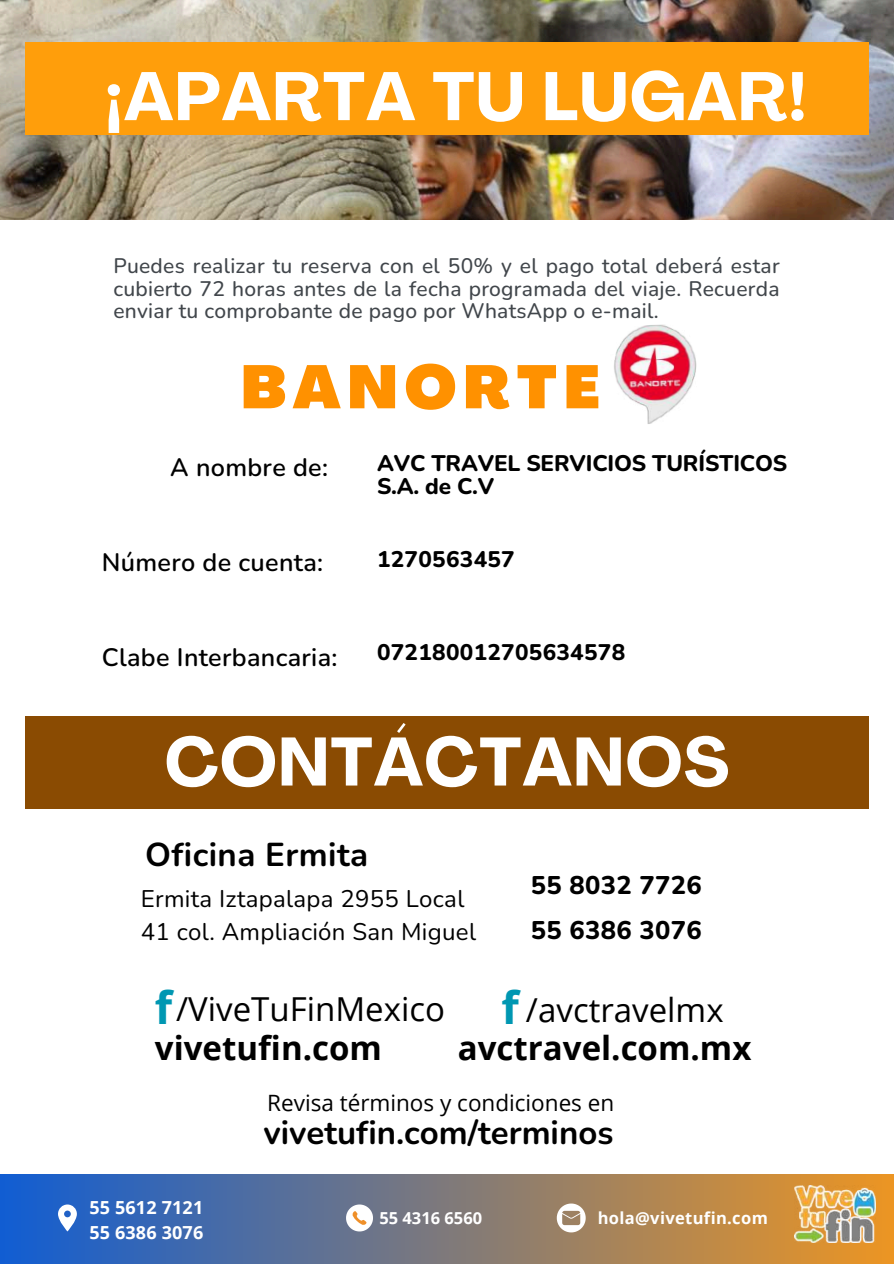
<style>
.page{position:relative;width:894px;height:1264px;background:#fff}
.page>*{position:absolute;margin:0;border:0;box-sizing:border-box;transform-origin:0 0}
.t1{font:700 67.5px "Agrandir";letter-spacing:.015em;color:#fff}
.t2{font:900 60px "Agrandir";letter-spacing:.105em;color:#ff9100}
.t3{font:700 45px "Open Sans";color:#0097b2}
.t4{font:700 33px "Nunito";color:#000}
.t5{font:33px "Open Sans";color:#000}
.t6{font:700 33px "Open Sans";color:#000}
.t7{font:800 25.5px "Nunito";letter-spacing:.015em;color:#000}
.t8{font:600 25.2px "Nunito";letter-spacing:.015em;color:#000}
.t9{font:24px/32.7px "Nunito";letter-spacing:.015em;color:#000}
.t10{font:800 22.5px/22.5px "Nunito";letter-spacing:-.005em;color:#000}
.t11{font:800 22.5px "Nunito";letter-spacing:.015em;color:#000}
.t12{font:22.5px "Open Sans";color:#000}
.t13{font:500 21px/22.5px "Nunito";letter-spacing:.015em;color:#41464b;text-align:justify}
.t14{font:700 18px/24.8px "Open Sans";letter-spacing:.01em;color:#fff}
.t15{font:700 16.5px "Open Sans";letter-spacing:.02em;color:#fff}
.t16{font:700 16.5px "Open Sans";color:#fff}
.s1{font-weight:700;font-size:45px;color:#0097b2}
</style>
<div class="page">
<img style="left:0;top:0;width:893px;height:219px">
<div style="left:0;top:1174px;width:893px;height:89px;background:linear-gradient(to right,#115dd2,#ec9625)"></div>
<div style="left:25px;top:42px;width:843px;height:93px;background:#ff9e0b"></div>
<img style="left:614px;top:324px;width:83px;height:100px">
<div style="left:25px;top:716px;width:843px;height:93px;background:#8a4b02"></div>
<svg style="left:58px;top:1204px;width:19px;height:27px"></svg>
<svg style="left:346px;top:1204px;width:27px;height:27px"></svg>
<svg style="left:556px;top:1203px;width:29px;height:29px"></svg>
<img style="left:794px;top:1184px;width:81px;height:58px">
<h1 class="t1" style="left:105px;top:69px;width:703px">¡APARTA TU LUGAR!</h1>
<p class="t13" style="left:113px;top:255px;width:667px">Puedes realizar tu reserva con el 50% y el pago total deberá estar cubierto 72 horas antes de la fecha programada del viaje. Recuerda enviar tu comprobante de pago por WhatsApp o e-mail.</p>
<h2 class="t2" style="left:240px;top:363px;width:360px">BANORTE</h2>
<p class="t8" style="left:170px;top:450px;width:159px">A nombre de:</p>
<p class="t8" style="left:102px;top:545px;width:223px">Número de cuenta:</p>
<p class="t8" style="left:102px;top:640px;width:237px">Clabe Interbancaria:</p>
<p class="t10" style="left:377px;top:453px;width:411px">AVC TRAVEL SERVICIOS TURÍSTICOS<br>S.A. de C.V</p>
<p class="t11" style="left:377px;top:544px;width:139px">1270563457</p>
<p class="t11" style="left:377px;top:637px;width:249px">072180012705634578</p>
<h1 class="t1" style="left:164px;top:735px;width:565px">CONTÁCTANOS</h1>
<h3 class="t4" style="left:145px;top:832px;width:224px">Oficina Ermita</h3>
<p class="t9" style="left:141px;top:882px;width:336px">Ermita Iztapalapa 2955 Local<br>41 col. Ampliación San Miguel</p>
<p class="t7" style="left:530px;top:868px;width:172px">55 8032 7726</p>
<p class="t7" style="left:530px;top:913px;width:172px">55 6386 3076</p>
<h3 class="t5" style="left:155px;top:985px;width:291px"><span class="s1">f</span>/ViveTuFinMexico</h3>
<h3 class="t5" style="left:526px;top:986px;width:199px">/avctravelmx</h3>
<h3 class="t6" style="left:155px;top:1024px;width:228px">vivetufin.com</h3>
<h3 class="t6" style="left:458px;top:1024px;width:295px">avctravel.com.mx</h3>
<h3 class="t3" style="left:501px;top:975px;width:19px">f</h3>
<p class="t12" style="left:267px;top:1086px;width:348px">Revisa términos y condiciones en</p>
<h3 class="t4" style="left:263px;top:1110px;width:351px">vivetufin.com/terminos</h3>
<p class="t14" style="left:89px;top:1194px;width:115px">55 5612 7121<br>55 6386 3076</p>
<p class="t16" style="left:379px;top:1205px;width:104px">55 4316 6560</p>
<p class="t15" style="left:597px;top:1205px;width:172px">hola@vivetufin.com</p>
</div>
